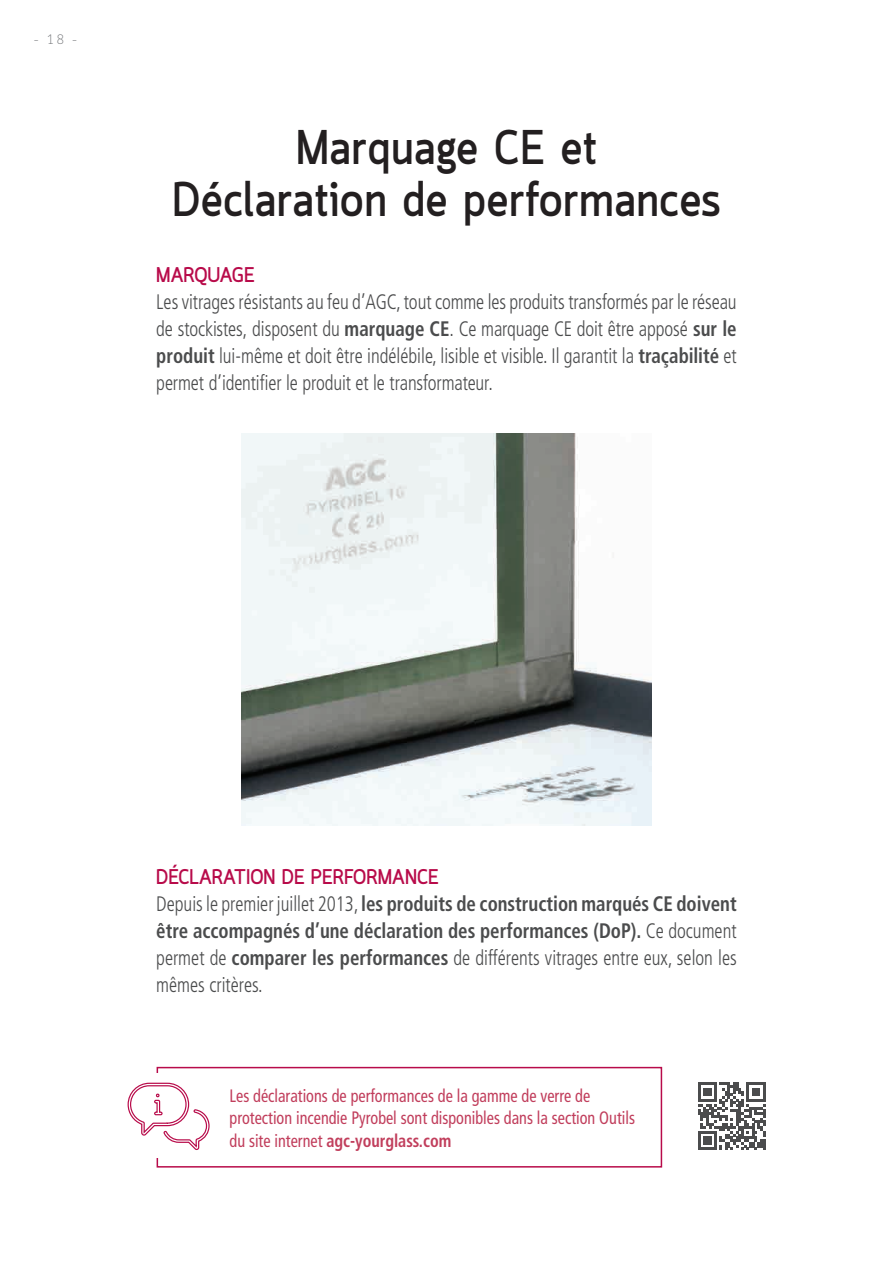
<style>
.page{position:relative;width:893px;height:1263px;background:#fff}
.page>*{position:absolute;margin:0;border:0;box-sizing:border-box;transform-origin:0 0}
.produit{font:700 48px/52.5px "Quark";letter-spacing:.02em;color:#231f20;text-align:center;scale:.95 1}
.txt_courant{font:300 condensed 21px/27px "Frutiger LT Std";letter-spacing:-.005em;color:#4b4c4d;text-align:justify;scale:.9 1}
.txt_courant-2{font:700 condensed 21px/27px "Frutiger LT Std";color:#4b4c4d;text-align:justify;scale:.9 1}
.txt_courant-3{font:700 21px "Quark";color:#b80b4a;scale:.95 1}
.txt_courant-4{font:condensed 18px/22.5px "Frutiger LT Std";color:#c13e5c;scale:.9 1}
.t1{font:300 13.5px "Quark";color:#76787b}
.s1{font-weight:700}
.s2{font-weight:300}
</style>
<div class="page">
<img style="left:242px;top:433px;width:409px;height:392px">
<div style="left:157px;top:1067px;width:505px;height:100px;border:2px solid #b80b4a"></div>
<div style="left:147px;top:1074px;width:48px;height:84px;background:#fff"></div>
<svg style="left:127px;top:1082px;width:83px;height:68px"></svg>
<svg style="left:698px;top:1082px;width:67px;height:68px"></svg>
<p class="t1" style="left:34px;top:32px;width:44px">– 18 –</p>
<p class="produit" style="left:173px;top:125px;width:578px">Marquage CE et<br>Déclaration de performances</p>
<p class="txt_courant-3" style="left:156px;top:262px;width:105px">MARQUAGE</p>
<p class="txt_courant" style="left:156px;top:288px;width:646px">Les vitrages résistants au feu d’AGC, tout comme les produits transformés par le réseau de stockistes, disposent du <span class="s1">marquage CE</span>. Ce marquage CE doit être apposé <span class="s1">sur le produit</span> lui-même et doit être indélébile, lisible et visible. Il garantit la <span class="s1">traçabilité</span> et permet d’identifier le produit et le transformateur.</p>
<p class="txt_courant-3" style="left:156px;top:864px;width:299px">DÉCLARATION DE PERFORMANCE</p>
<p class="txt_courant-2" style="left:156px;top:890px;width:646px"><span class="s2">Depuis le premier juillet 2013,</span> les produits de construction marqués CE doivent être accompagnés d’une déclaration des performances (DoP). <span class="s2">Ce document permet de</span> comparer les performances <span class="s2">de différents vitrages entre eux, selon les mêmes critères.</span></p>
<p class="txt_courant-4" style="left:230px;top:1084px;width:452px">Les déclarations de performances de la gamme de verre de protection incendie Pyrobel sont disponibles dans la section Outils du site internet <span class="s1">agc-yourglass.com</span></p>
</div>
